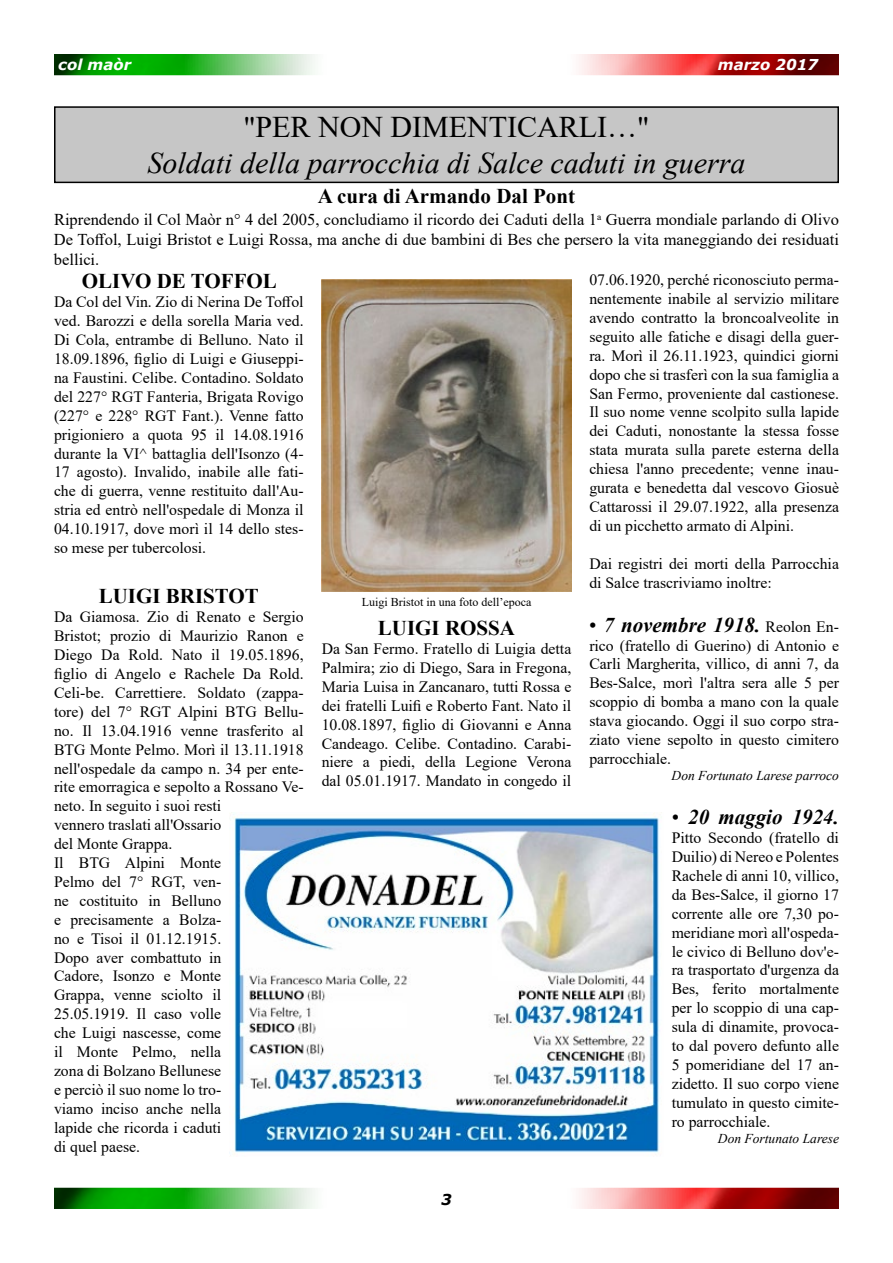
<style>
.page{position:relative;width:893px;height:1263px;background:#fff}
.page>*{position:absolute;margin:0;border:0;box-sizing:border-box;transform-origin:0 0}
.t1{font:italic 30px "Times New Roman";color:#000}
.t2{font:30px "Times New Roman";color:#000}
.t3{font:700 21px "Times New Roman";color:#000}
.t4{font:italic 700 21px "Times New Roman";color:#000}
.t5{font:16.5px/19.8px "Times New Roman";color:#000;text-align:justify}
.t6{font:15.75px/18.9px "Times New Roman";color:#000;text-align:justify}
.t7{font:italic 700 15px "Verdana";color:#fff}
.t8{font:italic 700 15px "Verdana";color:#000}
.t9{font:italic 13.5px "Times New Roman";color:#000}
.t10{font:12px "Times New Roman";color:#000}
.s1{font-weight:400;font-style:normal}
.s2{font-weight:400;font-style:normal;font-size:15.75px}
</style>
<div class="page">
<img style="left:54px;top:54px;width:785px;height:21px">
<img style="left:54px;top:1188px;width:785px;height:21px">
<div style="left:55px;top:107px;width:783px;height:75px;background:#c6c6c6"></div>
<div style="left:54px;top:106px;width:785px;height:77px;border:2px solid #000"></div>
<img style="left:322px;top:280px;width:249px;height:311px">
<img style="left:233px;top:812px;width:429px;height:343px">
<p class="t7" style="left:58px;top:54px;width:75px">col maòr</p>
<p class="t7" style="left:718px;top:54px;width:102px">marzo 2017</p>
<h1 class="t2" style="left:243px;top:106px;width:408px">"PER NON DIMENTICARLI…"</h1>
<h1 class="t1" style="left:147px;top:142px;width:600px">Soldati della parrocchia di Salce caduti in guerra</h1>
<h2 class="t3" style="left:318px;top:181px;width:259px">A cura di Armando Dal Pont</h2>
<p class="t5" style="left:54px;top:210px;width:786px">Riprendendo il Col Maòr n° 4 del 2005, concludiamo il ricordo dei Caduti della 1<sup>a</sup> Guerra mondiale parlando di Olivo De Toffol, Luigi Bristot e Luigi Rossa, ma anche di due bambini di Bes che persero la vita maneggiando dei residuati bellici.</p>
<h2 class="t3" style="left:82px;top:266px;width:196px">OLIVO DE TOFFOL</h2>
<p class="t6" style="left:54px;top:292px;width:251px">Da Col del Vin. Zio di Nerina De Toffol ved. Barozzi e della sorella Maria ved.<br>Di Cola, entrambe di Belluno. Nato il 18.09.1896, figlio di Luigi e Giuseppi&shy;na Faustini. Celibe. Contadino. Soldato del 227° RGT Fanteria, Brigata Rovigo (227° e 228° RGT Fant.). Venne fatto prigioniero a quota 95 il 14.08.1916 durante la VI^ battaglia dell'Isonzo (4- 17 agosto). Invalido, inabile alle fati&shy;che di guerra, venne restituito dall'Au&shy;stria ed entrò nell'ospedale di Monza il 04.10.1917, dove morì il 14 dello stes&shy;so mese per tubercolosi.</p>
<h2 class="t3" style="left:99px;top:581px;width:162px">LUIGI BRISTOT</h2>
<p class="t6" style="left:54px;top:607px;width:251px;text-align:left">Da Giamosa. Zio di Renato e Sergio<br>Bristot; prozio di Maurizio Ranon e<br>Diego Da Rold. Nato il 19.05.1896, figlio di Angelo e Rachele Da Rold.<br>Celi-be. Carrettiere. Soldato (zappa&shy;tore) del 7° RGT Alpini BTG Bellu&shy;no. Il 13.04.1916 venne trasferito al<br>BTG Monte Pelmo. Morì il 13.11.1918 nell'ospedale da campo n. 34 per ente&shy;rite emorragica e sepolto a Rossano Ve&shy;neto. In seguito i suoi resti<br>vennero traslati all'Ossario<br>del Monte Grappa.<br>Il BTG Alpini Monte<br>Pelmo del 7° RGT, ven-<br>ne costituito in Belluno<br>e precisamente a Bolza-<br>no e Tisoi il 01.12.1915.<br>Dopo aver combattuto in<br>Cadore, Isonzo e Monte<br>Grappa, venne sciolto il<br>25.05.1919. Il caso volle<br>che Luigi nascesse, come<br>il Monte Pelmo, nella<br>zona di Bolzano Bellunese<br>e perciò il suo nome lo tro-<br>viamo inciso anche nella<br>lapide che ricorda i caduti<br>di quel paese.</p>
<h2 class="t3" style="left:378px;top:613px;width:139px">LUIGI ROSSA</h2>
<p class="t10" style="left:362px;top:593px;width:171px">Luigi Bristot in una foto dell’epoca</p>
<p class="t6" style="left:322px;top:639px;width:251px">Da San Fermo. Fratello di Luigia detta Palmira; zio di Diego, Sara in Fregona, Maria Luisa in Zancanaro, tutti Rossa e dei fratelli Luifi e Roberto Fant. Nato il 10.08.1897, figlio di Giovanni e Anna Candeago. Celibe. Contadino. Carabi&shy;niere a piedi, della Legione Verona dal 05.01.1917. Mandato in congedo il</p>
<p class="t8" style="left:441px;top:1188px;width:12px">3</p>
<p class="t6" style="left:589px;top:270px;width:251px">07.06.1920, perché riconosciuto perma&shy;nentemente inabile al servizio militare avendo contratto la broncoalveolite in seguito alle fatiche e disagi della guer&shy;ra. Morì il 26.11.1923, quindici giorni dopo che si trasferì con la sua famiglia a San Fermo, proveniente dal castionese.<br>Il suo nome venne scolpito sulla lapide dei Caduti, nonostante la stessa fosse stata murata sulla parete esterna della chiesa l'anno precedente; venne inau&shy;gurata e benedetta dal vescovo Giosuè Cattarossi il 29.07.1922, alla presenza di un picchetto armato di Alpini.</p>
<p class="t6" style="left:589px;top:553px;width:251px">Dai registri dei morti della Parrocchia di Salce trascriviamo inoltre:</p>
<h2 class="t4" style="left:589px;top:610px;width:251px"><span class="s1">•</span> 7 novembre 1918. <span class="s2">Reolon En-</span></h2>
<p class="t6" style="left:589px;top:635px;width:251px">rico (fratello di Guerino) di Antonio e Carli Margherita, villico, di anni 7, da Bes-Salce, morì l'altra sera alle 5 per scoppio di bomba a mano con la quale stava giocando. Oggi il suo corpo stra&shy;ziato viene sepolto in questo cimitero parrocchiale.</p>
<p class="t9" style="left:672px;top:766px;width:169px">Don Fortunato Larese parroco</p>
<h2 class="t4" style="left:672px;top:802px;width:169px"><span class="s1">•</span> 20 maggio 1924.</h2>
<p class="t6" style="left:672px;top:828px;width:169px">Pitto Secondo (fratello di Duilio) di Nereo e Polentes Rachele di anni 10, villico, da Bes-Salce, il giorno 17 corrente alle ore 7,30 po&shy;meridiane morì all'ospeda&shy;le civico di Belluno dov'e&shy;ra trasportato d'urgenza da Bes, ferito mortalmente per lo scoppio di una cap&shy;sula di dinamite, provoca&shy;to dal povero defunto alle 5 pomeridiane del 17 an&shy;zidetto. Il suo corpo viene tumulato in questo cimite&shy;ro parrocchiale.</p>
<p class="t9" style="left:718px;top:1129px;width:123px">Don Fortunato Larese</p>
</div>
